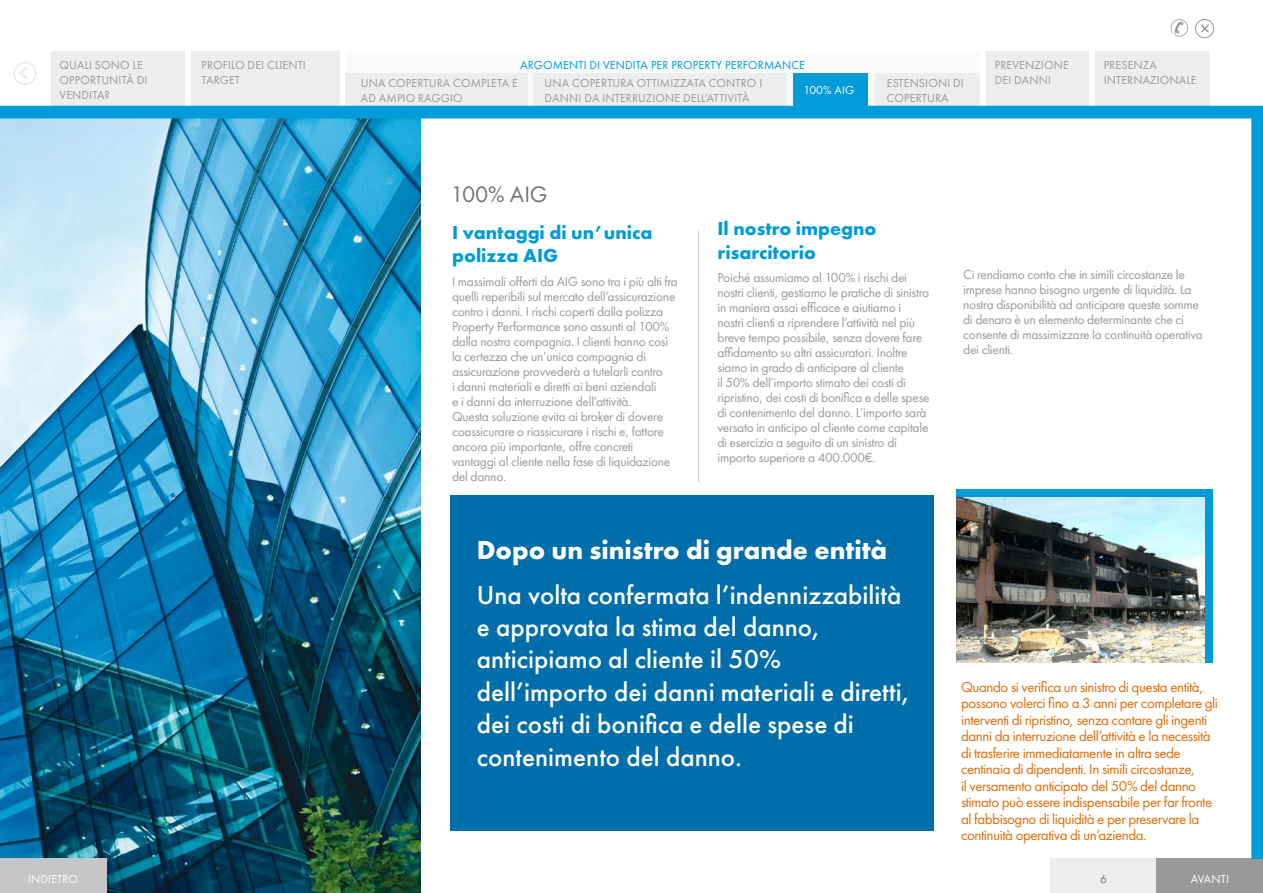
<style>
.page{position:relative;width:1263px;height:893px;background:#fff}
.page>*{position:absolute;margin:0;border:0;box-sizing:border-box;transform-origin:0 0}
.t1{font:500 27px/32.4px "Futura PT";color:#fff}
.t2{font:700 27px "Futura PT";color:#fff}
.t3{font:23.25px "Futura PT";letter-spacing:-.005em;color:#707172}
.t4{font:700 19.5px/23.4px "Futura PT";color:#009cda}
.t5{font:15px/16.5px "Futura PT";letter-spacing:-.03em;color:#e06c08}
.t6{font:13.5px/15px "Futura PT";letter-spacing:-.02em;color:#98999b}
.t7{font:12px/15px "Futura PT";letter-spacing:.01em;color:#98999b}
.t8{font:12px "Futura PT";letter-spacing:.01em;color:#009cda}
.t9{font:12px "Futura PT";letter-spacing:.01em;color:#fff}
.t10{font:12px "Futura PT";color:#707172}
</style>
<div class="page">
<svg style="left:1171px;top:19px;width:17px;height:18px"></svg>
<div style="left:1195px;top:19px;width:19px;height:19px;border:1px solid #98999b;border-radius:50%"></div>
<svg style="left:1200px;top:25px;width:9px;height:7px"></svg>
<svg style="left:19px;top:67px;width:9px;height:13px"></svg>
<div style="left:13px;top:62px;width:24px;height:23px;border:2px solid #eceded;border-radius:50%"></div>
<div style="left:1095px;top:51px;width:115px;height:55px;background:#eceded"></div>
<div style="left:346px;top:52px;width:633px;height:59px;background:#f9fafa"></div>
<div style="left:987px;top:51px;width:102px;height:55px;background:#eceded"></div>
<div style="left:191px;top:51px;width:149px;height:55px;background:#eceded"></div>
<div style="left:51px;top:51px;width:134px;height:55px;background:#eceded"></div>
<div style="left:346px;top:73px;width:182px;height:33px;background:#eceded"></div>
<img style="left:106px;top:859px;width:315px;height:34px">
<div style="left:1050px;top:859px;width:213px;height:34px;background:#eceded"></div>
<div style="left:0;top:859px;width:106px;height:34px;background:#c4c5c6"></div>
<div style="left:1157px;top:859px;width:106px;height:34px;background:#98999b"></div>
<div style="left:875px;top:73px;width:104px;height:33px;background:#eceded"></div>
<div style="left:534px;top:73px;width:253px;height:33px;background:#eceded"></div>
<div style="left:793px;top:73px;width:75px;height:33px;background:#009cda"></div>
<img style="left:0;top:106px;width:1263px;height:753px">
<p class="t7" style="left:60px;top:57px;width:89px">QUALI SONO LE<br>OPPORTUNITÀ DI<br>VENDITA?</p>
<p class="t7" style="left:201px;top:57px;width:106px">PROFILO DEI CLIENTI<br>TARGET</p>
<p class="t8" style="left:520px;top:58px;width:286px">ARGOMENTI DI VENDITA PER PROPERTY PERFORMANCE</p>
<p class="t7" style="left:361px;top:75px;width:159px">UNA COPERTURA COMPLETA E<br>AD AMPIO RAGGIO</p>
<p class="t7" style="left:545px;top:75px;width:219px">UNA COPERTURA OTTIMIZZATA CONTRO I<br>DANNI DA INTERRUZIONE DELL’ATTIVITÀ</p>
<h2 class="t3" style="left:450px;top:180px;width:99px">100% AIG</h2>
<p class="t9" style="left:803px;top:83px;width:52px">100% AIG</p>
<p class="t7" style="left:887px;top:75px;width:79px">ESTENSIONI DI<br>COPERTURA</p>
<p class="t7" style="left:995px;top:57px;width:76px">PREVENZIONE<br>DEI DANNI</p>
<p class="t7" style="left:1104px;top:57px;width:94px">PRESENZA<br>INTERNAZIONALE</p>
<h3 class="t4" style="left:452px;top:220px;width:202px">I vantaggi di un’unica polizza AIG</h3>
<p class="t6" style="left:452px;top:274px;width:227px">I massimali offerti da AIG sono tra i più alti fra quelli reperibili sul mercato dell’assicurazione contro i danni. I rischi coperti dalla polizza Property Performance sono assunti al 100% dalla nostra compagnia. I clienti hanno così la certezza che un’unica compagnia di assicurazione provvederà a tutelarli contro<br>i danni materiali e diretti ai beni aziendali<br>e i danni da interruzione dell’attività.<br>Questa soluzione evita ai broker di dovere coassicurare o riassicurare i rischi e, fattore ancora più importante, offre concreti vantaggi al cliente nella fase di liquidazione del danno.</p>
<h3 class="t4" style="left:717px;top:217px;width:160px">Il nostro impegno risarcitorio</h3>
<p class="t6" style="left:717px;top:270px;width:214px">Poiché assumiamo al 100% i rischi dei nostri clienti, gestiamo le pratiche di sinistro in maniera assai efficace e aiutiamo i nostri clienti a riprendere l’attività nel più breve tempo possibile, senza dovere fare affidamento su altri assicuratori. Inoltre siamo in grado di anticipare al cliente<br>il 50% dell’importo stimato dei costi di ripristino, dei costi di bonifica e delle spese di contenimento del danno. L’importo sarà versato in anticipo al cliente come capitale di esercizio a seguito di un sinistro di importo superiore a 400.000€.</p>
<h1 class="t2" style="left:477px;top:532px;width:412px">Dopo un sinistro di grande entità</h1>
<h1 class="t1" style="left:477px;top:578px;width:435px">Una volta confermata l’indennizzabilità e approvata la stima del danno, anticipiamo al cliente il 50% dell’importo dei danni materiali e diretti, dei costi di bonifica e delle spese di contenimento del danno.</h1>
<p class="t6" style="left:963px;top:267px;width:241px">Ci rendiamo conto che in simili circostanze le imprese hanno bisogno urgente di liquidità. La nostra disponibilità ad anticipare queste somme di denaro è un elemento determinante che ci consente di massimizzare la continuità operativa dei clienti.</p>
<p class="t5" style="left:961px;top:679px;width:258px">Quando si verifica un sinistro di questa entità, possono volerci fino a 3 anni per completare gli interventi di ripristino, senza contare gli ingenti danni da interruzione dell’attività e la necessità di trasferire immediatamente in altra sede centinaia di dipendenti. In simili circostanze,<br>il versamento anticipato del 50% del danno stimato può essere indispensabile per far fronte al fabbisogno di liquidità e per preservare la continuità operativa di un’azienda.</p>
<p class="t9" style="left:28px;top:872px;width:51px">INDIETRO</p>
<p class="t9" style="left:1191px;top:872px;width:40px">AVANTI</p>
<p class="t10" style="left:1100px;top:872px;width:8px">6</p>
</div>
